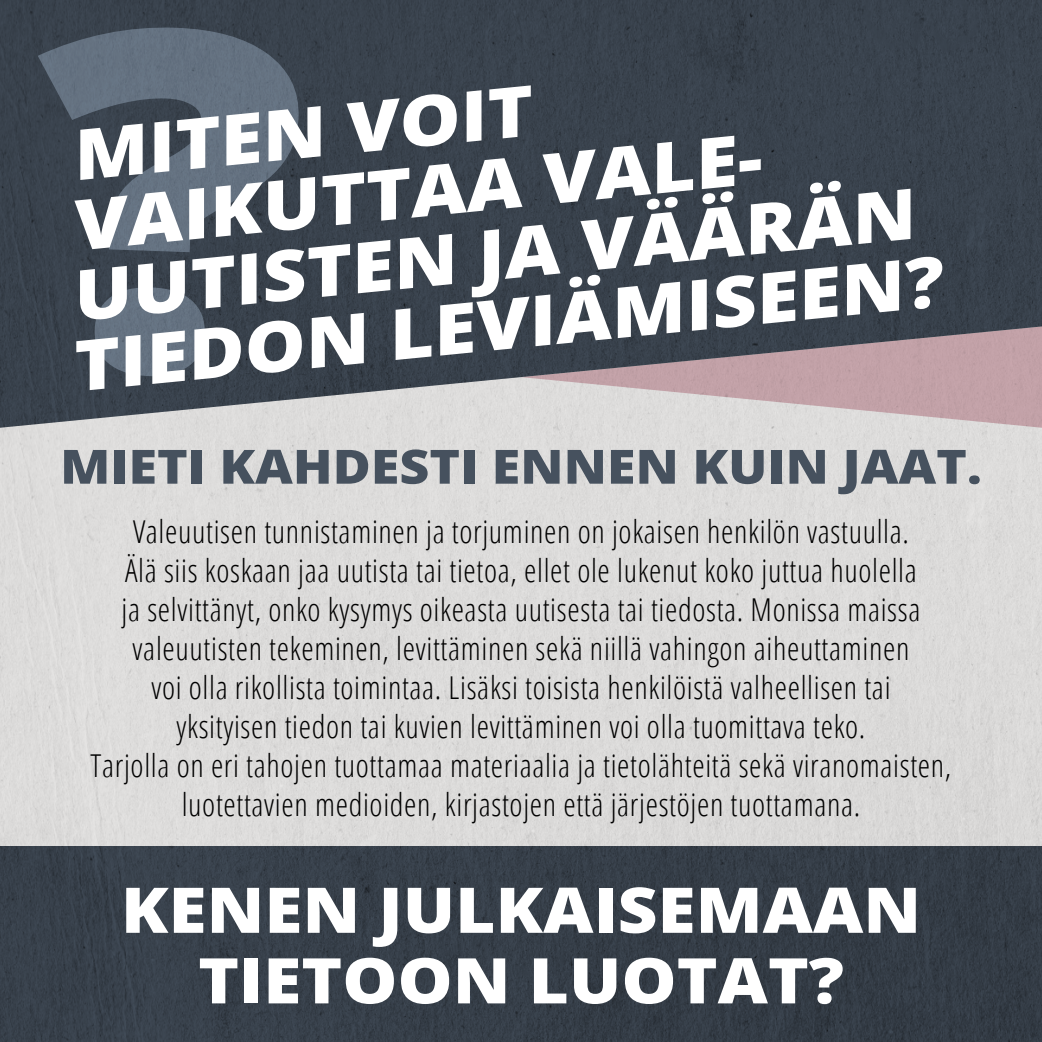
<style>
.page{position:relative;width:1042px;height:1042px;background:#dcdbda}
.page>*{position:absolute;margin:0;border:0;box-sizing:border-box;transform-origin:0 0}
._2_H2_DIAOTSIKKO{font:800 70px/70.5px "Open Sans";color:#fff;scale:1.1 1}
._4_1_pohdi{font:800 63px/70.5px "Open Sans";color:#fff;text-align:center;scale:1.1 1}
._6_VASTAUS_2{font:800 47.25px "Open Sans";color:#46515e;scale:1.1 1}
._5_LEIPÄ{font:300 condensed 31.5px/39px "Open Sans";letter-spacing:.02em;color:#000;text-align:center}
</style>
<div class="page">
<svg style="left:0;top:0;width:1042px;height:429px;background:#4f545d"></svg>
<div style="left:0;top:845px;width:1042px;height:197px;background:#363e48"></div>
<svg style="left:38px;top:26px;width:261px;height:351px;background:#4b5663"></svg>
<h2 class="_2_H2_DIAOTSIKKO" style="left:46px;top:120px;width:795px;text-indent:22px;rotate:-6deg">MITEN VOIT<br>VAIKUTTAA VALE-<br>UUTISTEN JA VÄÄRÄN<br>TIEDON LEVIÄMISEEN?</h2>
<p class="_6_VASTAUS_2" style="left:60px;top:430px;width:839px">MIETI KAHDESTI ENNEN KUIN JAAT.</p>
<p class="_5_LEIPÄ" style="left:122px;top:511px;width:800px">Valeuutisen tunnistaminen ja torjuminen on jokaisen henkilön vastuulla.<br>Älä siis koskaan jaa uutista tai tietoa, ellet ole lukenut koko juttua huolella ja selvittänyt, onko kysymys oikeasta uutisesta tai tiedosta. Monissa maissa valeuutisten tekeminen, levittäminen sekä niillä vahingon aiheuttaminen voi olla rikollista toimintaa. Lisäksi toisista henkilöistä valheellisen tai yksityisen tiedon tai kuvien levittäminen voi olla tuomittava teko.</p>
<p class="_5_LEIPÄ" style="left:91px;top:745px;width:862px">Tarjolla on eri tahojen tuottamaa materiaalia ja tietolähteitä sekä viranomaisten, luotettavien medioiden, kirjastojen että järjestöjen tuottamana.</p>
<p class="_4_1_pohdi" style="left:121px;top:871px;width:729px">KENEN JULKAISEMAAN<br>TIETOON LUOTAT?</p>
</div>
